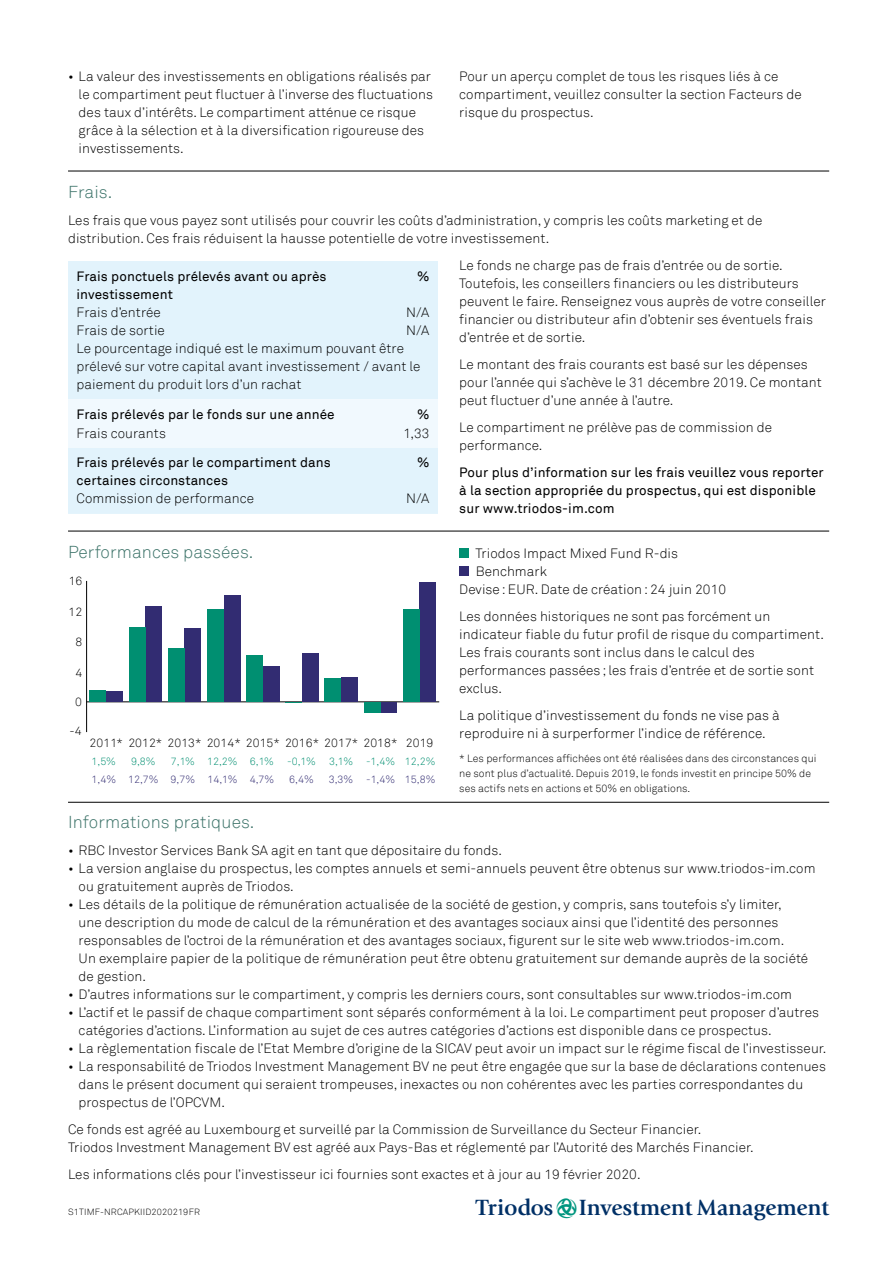
<style>
.page{position:relative;width:893px;height:1263px;background:#fff}
.page>*{position:absolute;margin:0;border:0;box-sizing:border-box;transform-origin:0 0}
.t1{font:23.1px "Triodos B";color:#003066}
.t2{font:300 17.25px "Akkurat";letter-spacing:.005em;color:#3b7268}
.t3{font:300 13.5px/18px "Akkurat";letter-spacing:.005em;color:#000}
.t4{font:13.5px/18px "Akkurat";letter-spacing:.005em;color:#000}
.t5{font:300 12px "Akkurat";letter-spacing:.005em;color:#000}
.t6{font:300 10.5px/15px "Akkurat";letter-spacing:.005em;color:#000}
.t7{font:10.5px "Akkurat Light Pro";color:#008f71}
.t8{font:10.5px "Akkurat Light Pro";color:#322c72}
.t9{font:300 9px "Akkurat";letter-spacing:.02em;color:#000}
.s1{color:#00967f}
</style>
<div class="page">
<div style="left:459px;top:548px;width:10px;height:10px;background:#008f71"></div>
<div style="left:459px;top:566px;width:10px;height:10px;background:#322c72"></div>
<div style="left:68px;top:261px;width:370px;height:253px;background:#e2f3fc"></div>
<div style="left:68px;top:399px;width:370px;height:49px;background:#f1f9fe"></div>
<hr style="left:68px;top:802px;width:761px;height:1px;background:#000">
<hr style="left:68px;top:531px;width:761px;height:1px;background:#000">
<hr style="left:68px;top:171px;width:761px;height:1px;background:#000">
<hr style="left:87px;top:701px;width:352px;height:1px;background:#000">
<hr style="left:86px;top:581px;width:1px;height:151px;background:#000">
<div style="left:185px;top:628px;width:16px;height:74px;background:#322c72"></div>
<div style="left:106px;top:691px;width:17px;height:11px;background:#322c72"></div>
<div style="left:145px;top:606px;width:17px;height:96px;background:#322c72"></div>
<div style="left:224px;top:595px;width:16px;height:107px;background:#322c72"></div>
<div style="left:263px;top:666px;width:17px;height:36px;background:#322c72"></div>
<div style="left:302px;top:653px;width:17px;height:49px;background:#322c72"></div>
<div style="left:341px;top:677px;width:17px;height:25px;background:#322c72"></div>
<div style="left:380px;top:702px;width:17px;height:10px;background:#322c72"></div>
<div style="left:420px;top:582px;width:16px;height:120px;background:#322c72"></div>
<div style="left:90px;top:690px;width:16px;height:12px;background:#008f71"></div>
<div style="left:129px;top:628px;width:16px;height:74px;background:#008f71"></div>
<div style="left:168px;top:648px;width:17px;height:54px;background:#008f71"></div>
<div style="left:207px;top:610px;width:17px;height:92px;background:#008f71"></div>
<div style="left:246px;top:656px;width:17px;height:46px;background:#008f71"></div>
<svg style="left:285px;top:702px;width:17px;height:1px"></svg>
<div style="left:325px;top:678px;width:16px;height:24px;background:#008f71"></div>
<div style="left:364px;top:702px;width:16px;height:10px;background:#008f71"></div>
<div style="left:403px;top:610px;width:17px;height:92px;background:#008f71"></div>
<p class="t3" style="left:79px;top:68px;width:356px;text-indent:-11px">• La valeur des investissements en obligations réalisés par le compartiment peut fluctuer à l’inverse des fluctuations des taux d’intérêts. Le compartiment atténue ce risque grâce à la sélection et à la diversification rigoureuse des investissements.</p>
<p class="t3" style="left:459px;top:68px;width:344px">Pour un aperçu complet de tous les risques liés à ce compartiment, veuillez consulter la section Facteurs de risque du prospectus.</p>
<p class="t2" style="left:68px;top:182px;width:46px">Frais.</p>
<p class="t3" style="left:68px;top:212px;width:696px">Les frais que vous payez sont utilisés pour couvrir les coûts d’administration, y compris les coûts marketing et de distribution. Ces frais réduisent la hausse potentielle de votre investissement.</p>
<p class="t4" style="left:77px;top:267px;width:252px">Frais ponctuels prélevés avant ou après investissement</p>
<p class="t4" style="left:417px;top:267px;width:14px">%</p>
<p class="t3" style="left:77px;top:303px;width:86px">Frais d’entrée</p>
<p class="t3" style="left:406px;top:303px;width:25px">N/A</p>
<p class="t3" style="left:77px;top:322px;width:90px">Frais de sortie</p>
<p class="t3" style="left:406px;top:322px;width:25px">N/A</p>
<p class="t3" style="left:77px;top:340px;width:345px">Le pourcentage indiqué est le maximum pouvant être prélevé sur votre capital avant investissement / avant le paiement du produit lors d’un rachat</p>
<p class="t4" style="left:77px;top:405px;width:260px">Frais prélevés par le fonds sur une année</p>
<p class="t4" style="left:417px;top:405px;width:14px">%</p>
<p class="t3" style="left:77px;top:424px;width:91px">Frais courants</p>
<p class="t3" style="left:403px;top:424px;width:28px">1,33</p>
<p class="t4" style="left:77px;top:454px;width:256px">Frais prélevés par le compartiment dans certaines circonstances</p>
<p class="t4" style="left:417px;top:454px;width:14px">%</p>
<p class="t3" style="left:77px;top:490px;width:179px">Commission de performance</p>
<p class="t3" style="left:406px;top:490px;width:25px">N/A</p>
<p class="t2" style="left:68px;top:542px;width:187px">Performances passées.</p>
<p class="t5" style="left:69px;top:574px;width:15px">16</p>
<p class="t5" style="left:68px;top:605px;width:15px">12</p>
<p class="t5" style="left:75px;top:635px;width:8px">8</p>
<p class="t5" style="left:75px;top:666px;width:8px">4</p>
<p class="t5" style="left:75px;top:695px;width:8px">0</p>
<p class="t5" style="left:69px;top:724px;width:14px">-4</p>
<p class="t5" style="left:90px;top:735px;width:345px">2011* 2012* 2013* 2014* 2015* 2016* 2017* 2018* 2019</p>
<p class="t7" style="left:92px;top:755px;width:26px">1,5%</p>
<p class="t7" style="left:131px;top:755px;width:26px">9,8%</p>
<p class="t7" style="left:171px;top:755px;width:105px">7,1% 12,2% 6,1%</p>
<p class="t7" style="left:287px;top:755px;width:30px">-0,1%</p>
<p class="t7" style="left:329px;top:755px;width:108px">3,1% -1,4% 12,2%</p>
<p class="t8" style="left:92px;top:773px;width:184px">1,4% 12,7% 9,7% 14,1% 4,7%</p>
<p class="t8" style="left:289px;top:773px;width:26px">6,4%</p>
<p class="t8" style="left:329px;top:773px;width:108px">3,3% -1,4% 15,8%</p>
<p class="t3" style="left:459px;top:257px;width:368px">Le fonds ne charge pas de frais d’entrée ou de sortie.<br>Toutefois, les conseillers financiers ou les distributeurs peuvent le faire. Renseignez vous auprès de votre conseiller financier ou distributeur afin d’obtenir ses éventuels frais d’entrée et de sortie.</p>
<p class="t3" style="left:459px;top:356px;width:364px">Le montant des frais courants est basé sur les dépenses pour l’année qui s’achève le 31 décembre 2019. Ce montant peut fluctuer d’une année à l’autre.</p>
<p class="t3" style="left:459px;top:419px;width:314px">Le compartiment ne prélève pas de commission de performance.</p>
<p class="t4" style="left:459px;top:464px;width:366px">Pour plus d’information sur les frais veuillez vous reporter à la section appropriée du prospectus, qui est disponible sur www.triodos-im.com</p>
<p class="t3" style="left:475px;top:545px;width:204px">Triodos Impact Mixed Fund R-dis</p>
<p class="t3" style="left:476px;top:563px;width:73px">Benchmark</p>
<p class="t3" style="left:459px;top:581px;width:268px">Devise : EUR. Date de création: 24 juin 2010</p>
<p class="t3" style="left:459px;top:608px;width:366px">Les données historiques ne sont pas forcément un indicateur fiable du futur profil de risque du compartiment.<br>Les frais courants sont inclus dans le calcul des performances passées ; les frais d’entrée et de sortie sont exclus.</p>
<p class="t3" style="left:459px;top:707px;width:322px">La politique d’investissement du fonds ne vise pas à reproduire ni à surperformer l’indice de référence.</p>
<p class="t6" style="left:459px;top:751px;width:359px">* Les performances affichées ont été réalisées dans des circonstances qui ne sont plus d’actualité. Depuis 2019, le fonds investit en principe 50% de ses actifs nets en actions et 50% en obligations.</p>
<p class="t2" style="left:68px;top:812px;width:188px">Informations pratiques.</p>
<p class="t3" style="left:68px;top:842px;width:435px">• RBC Investor Services Bank SA agit en tant que dépositaire du fonds.</p>
<p class="t3" style="left:79px;top:860px;width:738px;text-indent:-11px">• La version anglaise du prospectus, les comptes annuels et semi-annuels peuvent être obtenus sur www.triodos-im.com ou gratuitement auprès de Triodos.</p>
<p class="t3" style="left:79px;top:896px;width:731px;text-indent:-11px">• Les détails de la politique de rémunération actualisée de la société de gestion, y compris, sans toutefois s’y limiter, une description du mode de calcul de la rémunération et des avantages sociaux ainsi que l’identité des personnes responsables de l’octroi de la rémunération et des avantages sociaux, figurent sur le site web www.triodos-im.com.<br>Un exemplaire papier de la politique de rémunération peut être obtenu gratuitement sur demande auprès de la société de gestion.</p>
<p class="t3" style="left:68px;top:986px;width:725px">• D’autres informations sur le compartiment, y compris les derniers cours, sont consultables sur www.triodos-im.com</p>
<p class="t3" style="left:79px;top:1004px;width:742px;text-indent:-11px">• L’actif et le passif de chaque compartiment sont séparés conformément à la loi. Le compartiment peut proposer d’autres catégories d’actions. L’information au sujet de ces autres catégories d’actions est disponible dans ce prospectus.</p>
<p class="t3" style="left:68px;top:1040px;width:760px">• La règlementation fiscale de l’Etat Membre d’origine de la SICAV peut avoir un impact sur le régime fiscal de l’investisseur.</p>
<p class="t3" style="left:79px;top:1058px;width:749px;text-indent:-11px">• La responsabilité de Triodos Investment Management BV ne peut être engagée que sur la base de déclarations contenues dans le présent document qui seraient trompeuses, inexactes ou non cohérentes avec les parties correspondantes du prospectus de l’OPCVM.</p>
<p class="t3" style="left:68px;top:1121px;width:687px">Ce fonds est agréé au Luxembourg et surveillé par la Commission de Surveillance du Secteur Financier.<br>Triodos Investment Management BV est agréé aux Pays-Bas et réglementé par l’Autorité des Marchés Financier.</p>
<p class="t3" style="left:68px;top:1165px;width:574px">Les informations clés pour l’investisseur ici fournies sont exactes et à jour au 19 février 2020.</p>
<p class="t9" style="left:68px;top:1207px;width:134px">S1TIMF-NRCAPKIID2020219FR</p>
<h1 class="t1" style="left:476px;top:1198px;width:355px">T<span class="s1">L</span>IM</h1>
</div>
